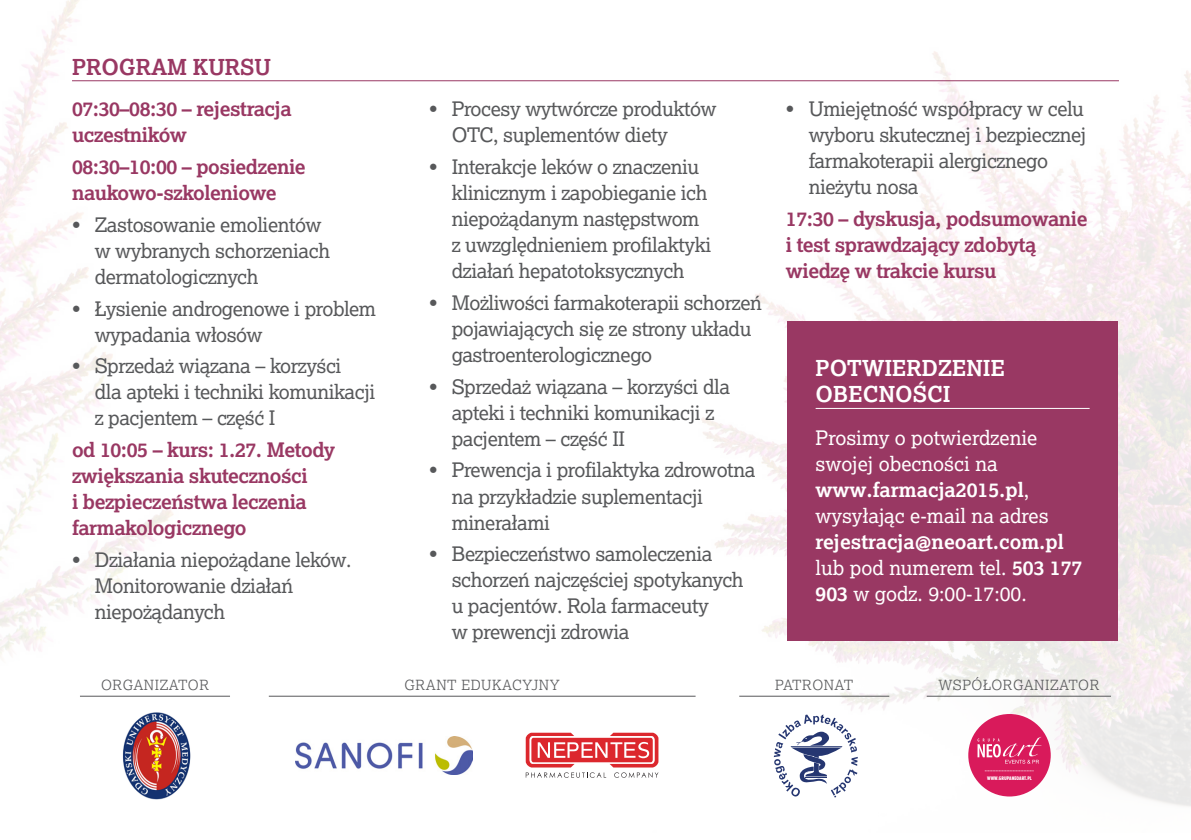
<style>
.page{position:relative;width:1191px;height:840px;background:#fff}
.page>*{position:absolute;margin:0;border:0;box-sizing:border-box;transform-origin:0 0}
.kategoria{font:700 22px/26px "Lexia";color:#fff}
.kategoria-2{font:700 22px "Lexia";color:#993863}
.t1{font:20px/26px "Lexia";letter-spacing:-.02em;color:#57585a}
.t2{font:700 20px/26px "Lexia";letter-spacing:-.02em;color:#993863}
.t3{font:20px/26px "Lexia";color:#fff}
.t4{font:300 14px "Lexia";letter-spacing:.04em;color:#57585a}
.t5{font:5.4px "Proxima Nova Ex Cn Extrabld";color:#fff}
.s1{font-weight:700}
</style>
<div class="page">
<img style="left:576px;top:51px;width:615px;height:756px">
<img style="left:0;top:0;width:401px;height:697px">
<hr style="left:72px;top:80px;width:1047px;height:1px;background:#993863">
<div style="left:787px;top:320px;width:331px;height:320px;background:#993863"></div>
<hr style="left:815px;top:407px;width:274px;height:1px;background:#fff">
<img style="left:295px;top:736px;width:178px;height:37px">
<div style="left:515px;top:722px;width:153px;height:65px;background:#fff"></div>
<svg style="left:526px;top:732px;width:132px;height:45px"></svg>
<img style="left:111px;top:692px;width:90px;height:108px">
<div style="left:968px;top:713px;width:82px;height:83px;background:#d91a5b;border-radius:50%"></div>
<svg style="left:977px;top:737px;width:64px;height:26px"></svg>
<svg style="left:984px;top:770px;width:50px;height:1px"></svg>
<hr style="left:80px;top:695px;width:150px;height:1px;background:#57585a">
<hr style="left:269px;top:695px;width:426px;height:1px;background:#57585a">
<hr style="left:926px;top:695px;width:185px;height:1px;background:#57585a">
<svg style="left:773px;top:714px;width:84px;height:83px"></svg>
<hr style="left:739px;top:695px;width:150px;height:1px;background:#57585a">
<p class="kategoria-2" style="left:72px;top:53px;width:201px">PROGRAM KURSU</p>
<p class="t2" style="left:72px;top:96px;width:221px">07:30–08:30 – rejestracja uczestników</p>
<p class="t2" style="left:72px;top:153px;width:235px">08:30–10:00 – posiedzenie naukowo-szkoleniowe</p>
<p class="t1" style="left:95px;top:211px;width:237px;text-indent:-23px">• Zastosowanie emolientów w wybranych schorzeniach dermatologicznych</p>
<p class="t1" style="left:95px;top:295px;width:283px;text-indent:-23px">• Łysienie androgenowe i problem wypadania włosów</p>
<p class="t1" style="left:95px;top:352px;width:282px;text-indent:-23px">• Sprzedaż wiązana – korzyści<br>dla apteki i techniki komunikacji z pacjentem – część I</p>
<p class="t2" style="left:72px;top:436px;width:265px">od 10:05 – kurs: 1.27. Metody zwiększania skuteczności<br>i bezpieczeństwa leczenia farmakologicznego</p>
<p class="t1" style="left:95px;top:546px;width:258px;text-indent:-23px">• Działania niepożądane leków.<br>Monitorowanie działań niepożądanych</p>
<p class="t1" style="left:452px;top:96px;width:266px;text-indent:-23px">• Procesy wytwórcze produktów<br>OTC, suplementów diety</p>
<p class="t1" style="left:452px;top:153px;width:261px;text-indent:-23px">• Interakcje leków o znaczeniu klinicznym i zapobieganie ich niepożądanym następstwom z uwzględnieniem profilaktyki działań hepatotoksycznych</p>
<p class="t1" style="left:452px;top:289px;width:312px;text-indent:-23px">• Możliwości farmakoterapii schorzeń pojawiających się ze strony układu gastroenterologicznego</p>
<p class="t1" style="left:452px;top:373px;width:280px;text-indent:-23px">• Sprzedaż wiązana – korzyści dla apteki i techniki komunikacji z pacjentem – część II</p>
<p class="t1" style="left:452px;top:456px;width:305px;text-indent:-23px">• Prewencja i profilaktyka zdrowotna na przykładzie suplementacji minerałami</p>
<p class="t1" style="left:452px;top:540px;width:293px;text-indent:-23px">• Bezpieczeństwo samoleczenia schorzeń najczęściej spotykanych u pacjentów. Rola farmaceuty<br>w prewencji zdrowia</p>
<p class="t1" style="left:808px;top:96px;width:279px;text-indent:-23px">• Umiejętność współpracy w celu wyboru skutecznej i bezpiecznej farmakoterapii alergicznego nieżytu nosa</p>
<p class="t2" style="left:786px;top:205px;width:303px">17:30 – dyskusja, podsumowanie i test sprawdzający zdobytą wiedzę w trakcie kursu</p>
<p class="kategoria" style="left:815px;top:354px;width:191px">POTWIERDZENIE<br>OBECNOŚCI</p>
<p class="t3" style="left:815px;top:424px;width:268px">Prosimy o potwierdzenie swojej obecności na <span class="s1">www.farmacja2015.pl</span>, wysyłając e-mail na adres <span class="s1">rejestracja@neoart.com.pl </span>lub pod numerem tel. <span class="s1">503 177<br>903</span> w godz. 9:00-17:00.</p>
<p class="t4" style="left:101px;top:676px;width:109px">ORGANIZATOR</p>
<p class="t4" style="left:404px;top:676px;width:157px">GRANT EDUKACYJNY</p>
<p class="t4" style="left:775px;top:676px;width:79px">PATRONAT</p>
<p class="t4" style="left:938px;top:676px;width:162px">WSPÓŁORGANIZATOR</p>
<p class="t5" style="left:987px;top:774px;width:46px">WWW.GRUPANEOART.PL</p>
</div>
